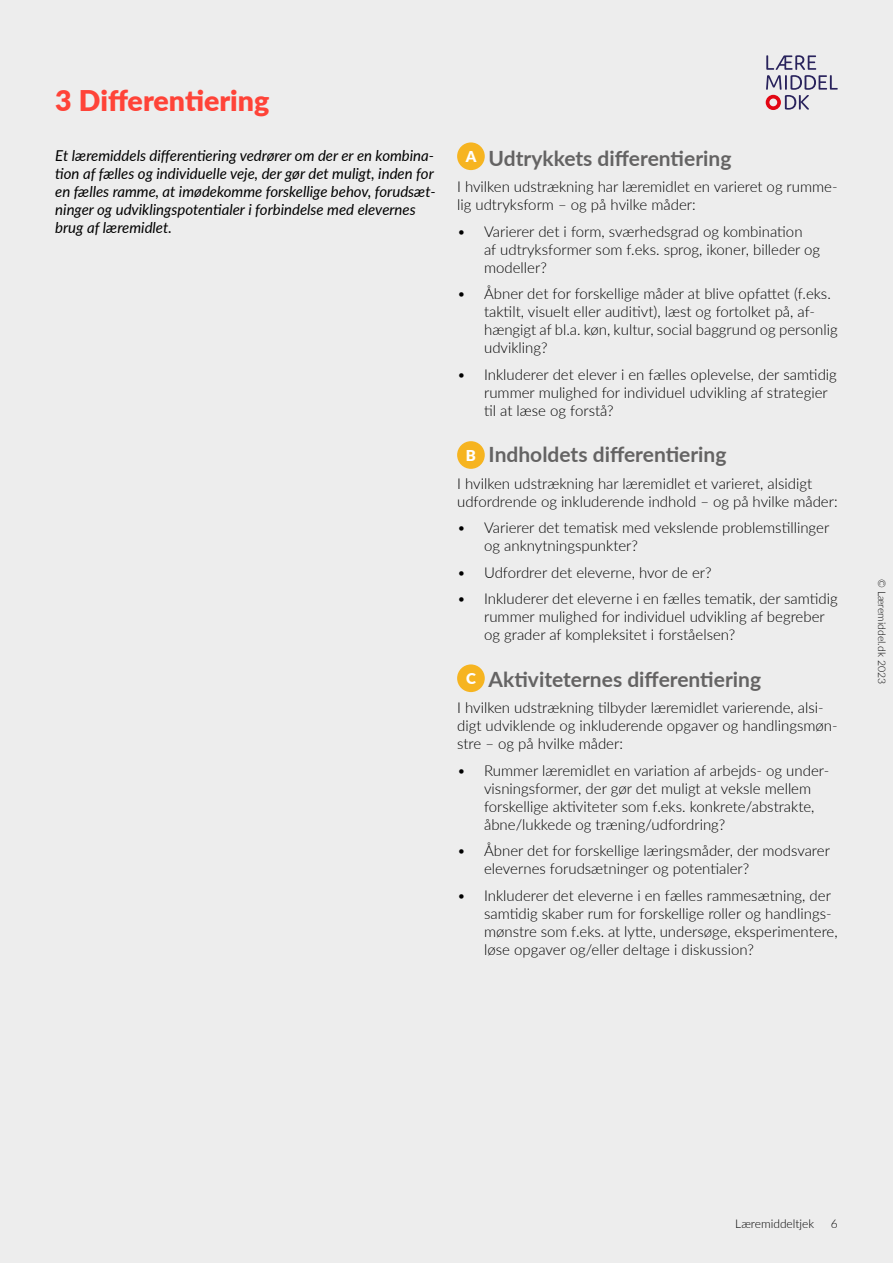
<style>
.page{position:relative;width:893px;height:1263px;background:#ededed}
.page>*{position:absolute;margin:0;border:0;box-sizing:border-box;transform-origin:0 0}
.t1{font:900 28.5px "Lato";color:#ff4338}
.t2{font:700 21px "Lato";color:#646363}
.t3{font:300 15px/18px "Lato";color:#000}
.t4{font:italic 15px/18px "Lato";color:#000}
.t5{font:900 15px "Lato";color:#fff}
.t6{font:300 12px "Lato";color:#000}
.t7{font:300 10.5px "Lato";color:#000}
</style>
<div class="page">
<svg style="left:766px;top:55px;width:72px;height:55px"></svg>
<div style="left:457px;top:142px;width:28px;height:28px;background:#f6b420;border-radius:50%"></div>
<div style="left:457px;top:441px;width:28px;height:28px;background:#f6b420;border-radius:50%"></div>
<div style="left:457px;top:664px;width:28px;height:28px;background:#f6b420;border-radius:50%"></div>
<h1 class="t1" style="left:55px;top:79px;width:216px">3 Differentiering</h1>
<p class="t4" style="left:55px;top:146px;width:382px">Et læremiddels differentiering vedrører om der er en kombina&shy;tion af fælles og individuelle veje, der gør det muligt, inden for en fælles ramme, at imødekomme forskellige behov, forudsæt&shy;ninger og udviklingspotentialer i forbindelse med elevernes brug af læremidlet.</p>
<h2 class="t2" style="left:489px;top:143px;width:244px">Udtrykkets differentiering</h2>
<p class="t5" style="left:466px;top:145px;width:12px">A</p>
<p class="t3" style="left:457px;top:177px;width:382px">I hvilken udstrækning har læremidlet en varieret og rumme&shy;lig udtryksform – og på hvilke måder:</p>
<p class="t3" style="left:484px;top:222px;width:338px;text-indent:-27px">• Varierer det i form, sværhedsgrad og kombination<br>af udtryksformer som f.eks. sprog, ikoner, billeder og modeller?</p>
<p class="t3" style="left:484px;top:284px;width:355px;text-indent:-27px">• Åbner det for forskellige måder at blive opfattet (f.eks. taktilt, visuelt eller auditivt), læst og fortolket på, af&shy;hængigt af bl.a. køn, kultur, social baggrund og personlig udvikling?</p>
<p class="t3" style="left:484px;top:365px;width:354px;text-indent:-27px">• Inkluderer det elever i en fælles oplevelse, der samtidig rummer mulighed for individuel udvikling af strategier til at læse og forstå?</p>
<h2 class="t2" style="left:489px;top:439px;width:239px">Indholdets differentiering</h2>
<p class="t3" style="left:457px;top:474px;width:382px">I hvilken udstrækning har læremidlet et varieret, alsidigt udfordrende og inkluderende indhold – og på hvilke måder:</p>
<p class="t3" style="left:484px;top:518px;width:347px;text-indent:-27px">• Varierer det tematisk med vekslende problemstillinger og anknytningspunkter?</p>
<p class="t3" style="left:457px;top:563px;width:256px">• Udfordrer det eleverne, hvor de er?</p>
<p class="t3" style="left:484px;top:589px;width:355px;text-indent:-27px">• Inkluderer det eleverne i en fælles tematik, der samtidig rummer mulighed for individuel udvikling af begreber og grader af kompleksitet i forståelsen?</p>
<h2 class="t2" style="left:489px;top:664px;width:274px">Aktiviteternes differentiering</h2>
<p class="t3" style="left:457px;top:698px;width:382px">I hvilken udstrækning tilbyder læremidlet varierende, alsi&shy;digt udviklende og inkluderende opgaver og handlingsmøn&shy;stre – og på hvilke måder:</p>
<p class="t3" style="left:484px;top:761px;width:347px;text-indent:-27px">• Rummer læremidlet en variation af arbejds- og under&shy;visningsformer, der gør det muligt at veksle mellem forskellige aktiviteter som f.eks. konkrete/abstrakte, åbne/lukkede og træning/udfordring?</p>
<p class="t3" style="left:484px;top:841px;width:347px;text-indent:-27px">• Åbner det for forskellige læringsmåder, der modsvarer elevernes forudsætninger og potentialer?</p>
<p class="t3" style="left:484px;top:886px;width:355px;text-indent:-27px">• Inkluderer det eleverne i en fælles rammesætning, der samtidig skaber rum for forskellige roller og handlings&shy;mønstre som f.eks. at lytte, undersøge, eksperimentere, løse opgaver og/eller deltage i diskussion?</p>
<p class="t5" style="left:466px;top:444px;width:12px">B</p>
<p class="t5" style="left:466px;top:667px;width:11px">C</p>
<p class="t7" style="left:889px;top:579px;width:106px;rotate:90deg">© Læremiddel.dk 2023</p>
<p class="t6" style="left:735px;top:1215px;width:81px">Læremiddeltjek</p>
<p class="t6" style="left:831px;top:1215px;width:8px">6</p>
</div>
